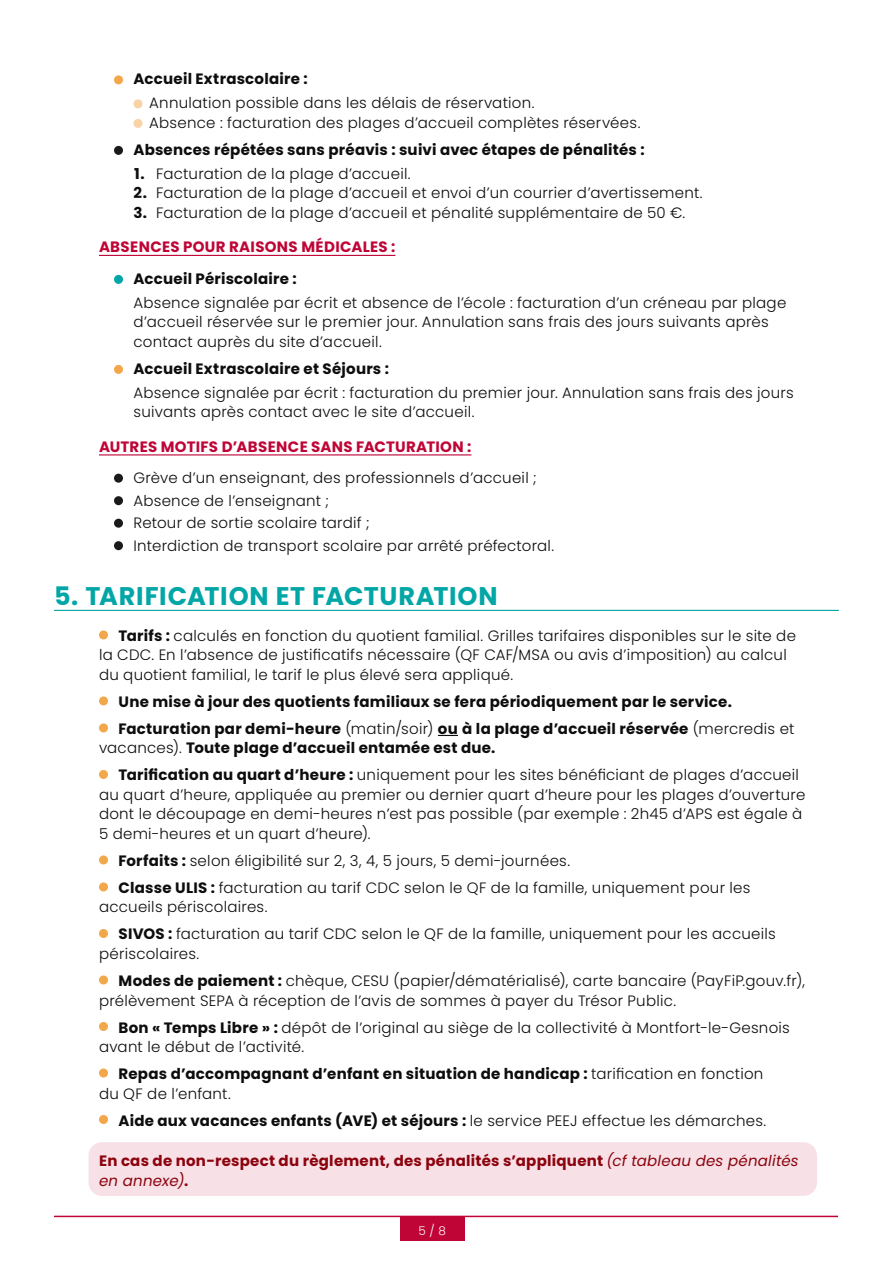
<style>
.page{position:relative;width:893px;height:1263px;background:#fff}
.page>*{position:absolute;margin:0;border:0;box-sizing:border-box;transform-origin:0 0}
.t1{font:700 25.5px "Poppins";letter-spacing:.025em;color:#03a6a6}
.t2{font:300 15px/19.5px "Poppins";letter-spacing:.02em;color:#0d0d0d}
.t3{font:700 15px/27px "Poppins";letter-spacing:.015em;color:#0d0d0d}
.t4{font:700 15px/19.5px "Poppins";letter-spacing:.015em;color:#8c030e}
.t5{font:700 15px "Poppins";letter-spacing:.02em;color:#bf0436}
.t6{font:300 12px "Poppins";color:#fff}
.s1{font-weight:700}
.s2{font-weight:300}
.s3{font-weight:400;font-style:italic}
</style>
<div class="page">
<div style="left:88px;top:1142px;width:729px;height:54px;background:#f7e1e7;border-radius:14px"></div>
<hr style="left:54px;top:1216px;width:784px;height:1px;background:#bf0436">
<div style="left:400px;top:1216px;width:64px;height:24px;background:#bf0436"></div>
<hr style="left:99px;top:255px;width:296px;height:1px;background:#bf0436">
<hr style="left:99px;top:454px;width:372px;height:1px;background:#bf0436">
<hr style="left:54px;top:610px;width:785px;height:1px;background:#03a6a6">
<svg style="left:438px;top:735px;width:20px;height:1px"></svg>
<div style="left:114px;top:75px;width:9px;height:9px;background:#f2a74b;border-radius:50%"></div>
<div style="left:134px;top:99px;width:8px;height:9px;background:#f9d3a5;border-radius:50%"></div>
<div style="left:134px;top:119px;width:8px;height:9px;background:#f9d3a5;border-radius:50%"></div>
<div style="left:114px;top:146px;width:9px;height:9px;background:#1a1a1a;border-radius:50%"></div>
<div style="left:114px;top:275px;width:9px;height:9px;background:#03a6a6;border-radius:50%"></div>
<div style="left:114px;top:365px;width:9px;height:9px;background:#f2a74b;border-radius:50%"></div>
<div style="left:114px;top:474px;width:9px;height:9px;background:#1a1a1a;border-radius:50%"></div>
<div style="left:114px;top:496px;width:9px;height:9px;background:#1a1a1a;border-radius:50%"></div>
<div style="left:114px;top:519px;width:9px;height:9px;background:#1a1a1a;border-radius:50%"></div>
<div style="left:114px;top:541px;width:9px;height:9px;background:#1a1a1a;border-radius:50%"></div>
<div style="left:99px;top:630px;width:9px;height:9px;background:#f2a74b;border-radius:50%"></div>
<div style="left:99px;top:696px;width:9px;height:9px;background:#f2a74b;border-radius:50%"></div>
<div style="left:99px;top:723px;width:9px;height:9px;background:#f2a74b;border-radius:50%"></div>
<div style="left:99px;top:770px;width:9px;height:9px;background:#f2a74b;border-radius:50%"></div>
<div style="left:99px;top:855px;width:9px;height:9px;background:#f2a74b;border-radius:50%"></div>
<div style="left:99px;top:882px;width:9px;height:9px;background:#f2a74b;border-radius:50%"></div>
<div style="left:99px;top:929px;width:9px;height:9px;background:#f2a74b;border-radius:50%"></div>
<div style="left:99px;top:975px;width:9px;height:9px;background:#f2a74b;border-radius:50%"></div>
<div style="left:99px;top:1022px;width:9px;height:9px;background:#f2a74b;border-radius:50%"></div>
<div style="left:99px;top:1068px;width:9px;height:9px;background:#f2a74b;border-radius:50%"></div>
<div style="left:99px;top:1115px;width:9px;height:9px;background:#f2a74b;border-radius:50%"></div>
<p class="t3" style="left:134px;top:66px;width:176px">Accueil Extrascolaire :</p>
<p class="t2" style="left:149px;top:93px;width:493px">Annulation possible dans les délais de réservation.<br>Absence : facturation des plages d’accueil complètes réservées.</p>
<p class="t3" style="left:134px;top:136px;width:513px">Absences répétées sans préavis : suivi avec étapes de pénalités :</p>
<p class="t2" style="left:134px;top:164px;width:278px"><span class="s1">1.</span> Facturation de la plage d’accueil.</p>
<p class="t2" style="left:134px;top:183px;width:571px"><span class="s1">2.</span> Facturation de la plage d’accueil et envoi d’un courrier d’avertissement.</p>
<p class="t2" style="left:134px;top:203px;width:553px"><span class="s1">3.</span> Facturation de la plage d’accueil et pénalité supplémentaire de 50 €.</p>
<p class="t5" style="left:99px;top:238px;width:298px">ABSENCES POUR RAISONS MÉDICALES :</p>
<p class="t3" style="left:134px;top:265px;width:165px">Accueil Périscolaire :</p>
<p class="t2" style="left:134px;top:293px;width:654px">Absence signalée par écrit et absence de l’école : facturation d’un créneau par plage d’accueil réservée sur le premier jour. Annulation sans frais des jours suivants après contact auprès du site d’accueil.</p>
<p class="t3" style="left:134px;top:355px;width:257px">Accueil Extrascolaire et Séjours :</p>
<p class="t2" style="left:134px;top:383px;width:662px">Absence signalée par écrit : facturation du premier jour. Annulation sans frais des jours suivants après contact avec le site d’accueil.</p>
<p class="t5" style="left:99px;top:438px;width:374px">AUTRES MOTIFS D’ABSENCE SANS FACTURATION :</p>
<p class="t2" style="left:134px;top:467px;width:422px;line-height:22.5px">Grève d’un enseignant, des professionnels d’accueil ; Absence de l’enseignant ;<br>Retour de sortie scolaire tardif ;<br>Interdiction de transport scolaire par arrêté préfectoral.</p>
<h1 class="t1" style="left:54px;top:581px;width:445px">5. TARIFICATION ET FACTURATION</h1>
<p class="t2" style="left:99px;top:626px;width:698px;text-indent:20px"><span class="s1">Tarifs :</span> calculés en fonction du quotient familial. Grilles tarifaires disponibles sur le site de la CDC. En l’absence de justificatifs nécessaire (QF CAF/MSA ou avis d’imposition) au calcul du quotient familial, le tarif le plus élevé sera appliqué.</p>
<p class="t3" style="left:118px;top:688px;width:677px">Une mise à jour des quotients familiaux se fera périodiquement par le service.<br>Facturation par demi-heure <span class="s2">(matin/soir)</span> ou à la plage d’accueil réservée <span class="s2">(mercredis et</span></p>
<p class="t2" style="left:118px;top:735px;width:682px;line-height:27px;text-indent:-20px">vacances). <span class="s1">Toute plage d’accueil entamée est due.<br>Tarification au quart d’heure :</span> uniquement pour les sites bénéficiant de plages d’accueil</p>
<p class="t2" style="left:99px;top:785px;width:708px">au quart d’heure, appliquée au premier ou dernier quart d’heure pour les plages d’ouverture dont le découpage en demi-heures n’est pas possible (par exemple : 2h45 d’APS est égale à<br>5 demi-heures et un quart d’heure).</p>
<p class="t2" style="left:118px;top:847px;width:633px;line-height:27px"><span class="s1">Forfaits :</span> selon éligibilité sur 2, 3, 4, 5 jours, 5 demi-journées.<br><span class="s1">Classe ULIS :</span> facturation au tarif CDC selon le QF de la famille, uniquement pour les</p>
<p class="t2" style="left:118px;top:894px;width:659px;line-height:27px;text-indent:-20px">accueils périscolaires.<br><span class="s1">SIVOS :</span> facturation au tarif CDC selon le QF de la famille, uniquement pour les accueils</p>
<p class="t2" style="left:118px;top:940px;width:688px;line-height:27px;text-indent:-20px">périscolaires.<br><span class="s1">Modes de paiement :</span> chèque, CESU (papier/dématérialisé), carte bancaire (PayFiP.gouv.fr),</p>
<p class="t2" style="left:118px;top:987px;width:673px;line-height:27px;text-indent:-20px">prélèvement SEPA à réception de l’avis de sommes à payer du Trésor Public.<br><span class="s1">Bon « Temps Libre » :</span> dépôt de l’original au siège de la collectivité à Montfort-le-Gesnois</p>
<p class="t3" style="left:118px;top:1033px;width:646px;text-indent:-20px"><span class="s2">avant le début de l’activité.<br></span>Repas d’accompagnant d’enfant en situation de handicap : <span class="s2">tarification en fonction</span></p>
<p class="t2" style="left:118px;top:1080px;width:649px;line-height:27px;text-indent:-20px">du QF de l’enfant.<br><span class="s1">Aide aux vacances enfants (AVE) et séjours :</span> le service PEEJ effectue les démarches.</p>
<p class="t4" style="left:99px;top:1151px;width:701px">En cas de non-respect du règlement, des pénalités s’appliquent <span class="s3">(cf tableau des pénalités en annexe)</span>.</p>
<p class="t6" style="left:419px;top:1223px;width:29px">5 / 8</p>
</div>
